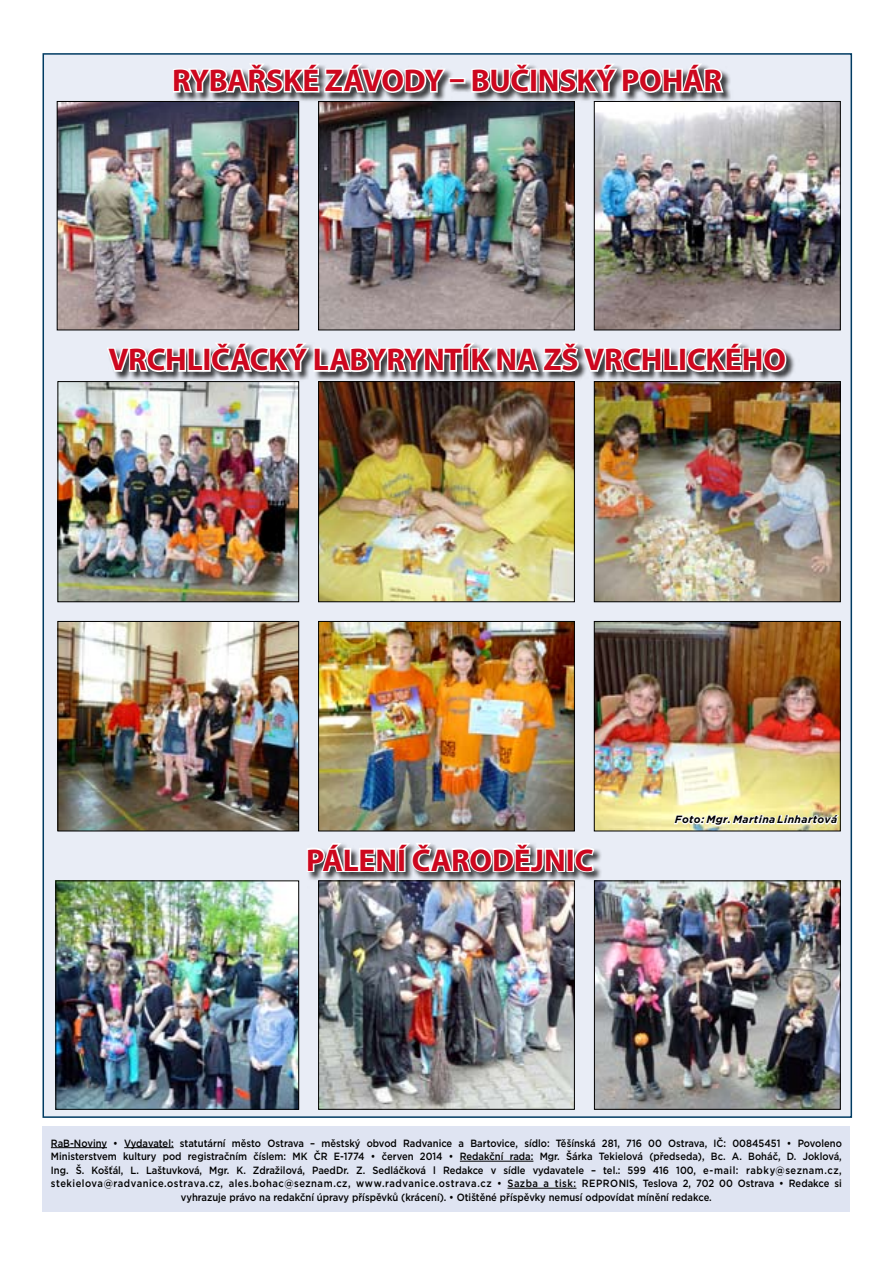
<style>
.page{position:relative;width:893px;height:1263px;background:#fff}
.page>*{position:absolute;margin:0;border:0;box-sizing:border-box;transform-origin:0 0}
.t1{font:700 31.5px "Myriad Pro";color:#cd071e}
.t2{font:500 10.5px/13.5px "Gotham";color:#000;text-align:center;scale:.9 1}
.t3{font:italic 700 10.5px "Gotham";letter-spacing:.035em;color:#000}
</style>
<div class="page">
<div style="left:43px;top:53px;width:809px;height:1065px;background:#e9edf6;border:2px solid #003b62"></div>
<div style="left:42px;top:1127px;width:808px;height:85px;background:#dfe4f2"></div>
<hr style="left:51px;top:1147px;width:56px;height:1px;background:#000">
<hr style="left:124px;top:1147px;width:50px;height:1px;background:#000">
<hr style="left:460px;top:1161px;width:73px;height:1px;background:#000">
<hr style="left:507px;top:1188px;width:69px;height:1px;background:#000">
<div style="left:172px;top:63px;width:721px;height:63px;background:#000;opacity:.75"></div>
<svg style="left:172px;top:63px;width:276px;height:33px"></svg>
<div style="left:449px;top:78px;width:16px;height:6px;border:3px solid #fff"></div>
<svg style="left:469px;top:63px;width:257px;height:37px"></svg>
<img style="left:59px;top:103px;width:238px;height:225px">
<div style="left:57px;top:101px;width:242px;height:229px;border:1px solid #000"></div>
<img style="left:596px;top:103px;width:243px;height:225px">
<div style="left:594px;top:101px;width:247px;height:229px;border:1px solid #000"></div>
<img style="left:320px;top:103px;width:253px;height:225px">
<div style="left:318px;top:101px;width:257px;height:229px;border:1px solid #000"></div>
<img style="left:320px;top:405px;width:253px;height:195px">
<div style="left:318px;top:381px;width:257px;height:221px;border:1px solid #000"></div>
<img style="left:320px;top:623px;width:253px;height:206px">
<div style="left:318px;top:621px;width:257px;height:210px;border:1px solid #000"></div>
<img style="left:596px;top:405px;width:243px;height:195px">
<div style="left:594px;top:381px;width:247px;height:221px;border:1px solid #000"></div>
<img style="left:596px;top:623px;width:243px;height:206px">
<div style="left:594px;top:621px;width:247px;height:210px;border:1px solid #000"></div>
<img style="left:596px;top:905px;width:243px;height:203px">
<div style="left:594px;top:880px;width:247px;height:230px;border:1px solid #000"></div>
<img style="left:320px;top:905px;width:253px;height:203px">
<div style="left:318px;top:880px;width:257px;height:230px;border:1px solid #000"></div>
<img style="left:57px;top:882px;width:240px;height:226px">
<div style="left:55px;top:880px;width:244px;height:230px;border:1px solid #000"></div>
<img style="left:59px;top:383px;width:238px;height:217px">
<div style="left:57px;top:381px;width:242px;height:221px;border:1px solid #000"></div>
<img style="left:59px;top:623px;width:238px;height:206px">
<div style="left:57px;top:621px;width:242px;height:210px;border:1px solid #000"></div>
<svg style="left:673px;top:812px;width:168px;height:20px;background:#e1dfb8"></svg>
<div style="left:107px;top:342px;width:779px;height:63px;background:#000;opacity:.75"></div>
<svg style="left:107px;top:342px;width:681px;height:37px"></svg>
<div style="left:307px;top:842px;width:586px;height:63px;background:#000;opacity:.75"></div>
<svg style="left:307px;top:842px;width:260px;height:37px"></svg>
<div style="left:566px;top:848px;width:8px;height:24px;border:3px solid #fff"></div>
<svg style="left:573px;top:846px;width:23px;height:28px"></svg>
<h1 class="t1" style="left:172px;top:63px;width:470px">RYBAŘSKÉ ZÁVODY – BUČINS KÝ POH</h1>
<h1 class="t1" style="left:683px;top:63px;width:34px">ÁR</h1>
<h1 class="t1" style="left:108px;top:342px;width:655px">VRCHLIČÁCKÝ LABYRYNTÍK NA ZŠ VRCHLICKÉHO</h1>
<h1 class="t1" style="left:306px;top:842px;width:147px">PÁLENÍ ČAROD</h1>
<h1 class="t1" style="left:514px;top:842px;width:81px">ĚJNIC</h1>
<p class="t3" style="left:675px;top:813px;width:164px">Foto: Mgr. Martina Linhartová</p>
<p class="t2" style="left:51px;top:1136px;width:880px">RaB‑Noviny • Vydavatel: statutární město Ostrava – městský obvod Radvanice a Bartovice, sídlo: Těšínská 281, 716 00 Ostrava, IČ: 00845451 • Povoleno Ministerstvem kultury pod registračním číslem: MK ČR E‑1774 • červen 2014 • Redakční rada: Mgr. Šárka Tekielová (předseda), Bc. A. Boháč, D. Joklová, Ing. Š. Košťál, L. Laštuvková, Mgr. K. Zdražilová, PaedDr. Z. Sedláčková l Redakce v sídle vydavatele – tel.: 599 416 100, e‑mail: rabky@seznam.cz, stekielova@radvanice.ostrava.cz, ales.bohac@seznam.cz, www.radvanice.ostrava.cz • Sazba a tisk: REPRONIS, Teslova 2, 702 00 Ostrava • Redakce si vyhrazuje právo na redakční úpravy příspěvků (krácení). • Otištěné příspěvky nemusí odpovídat mínění redakce.</p>
</div>
